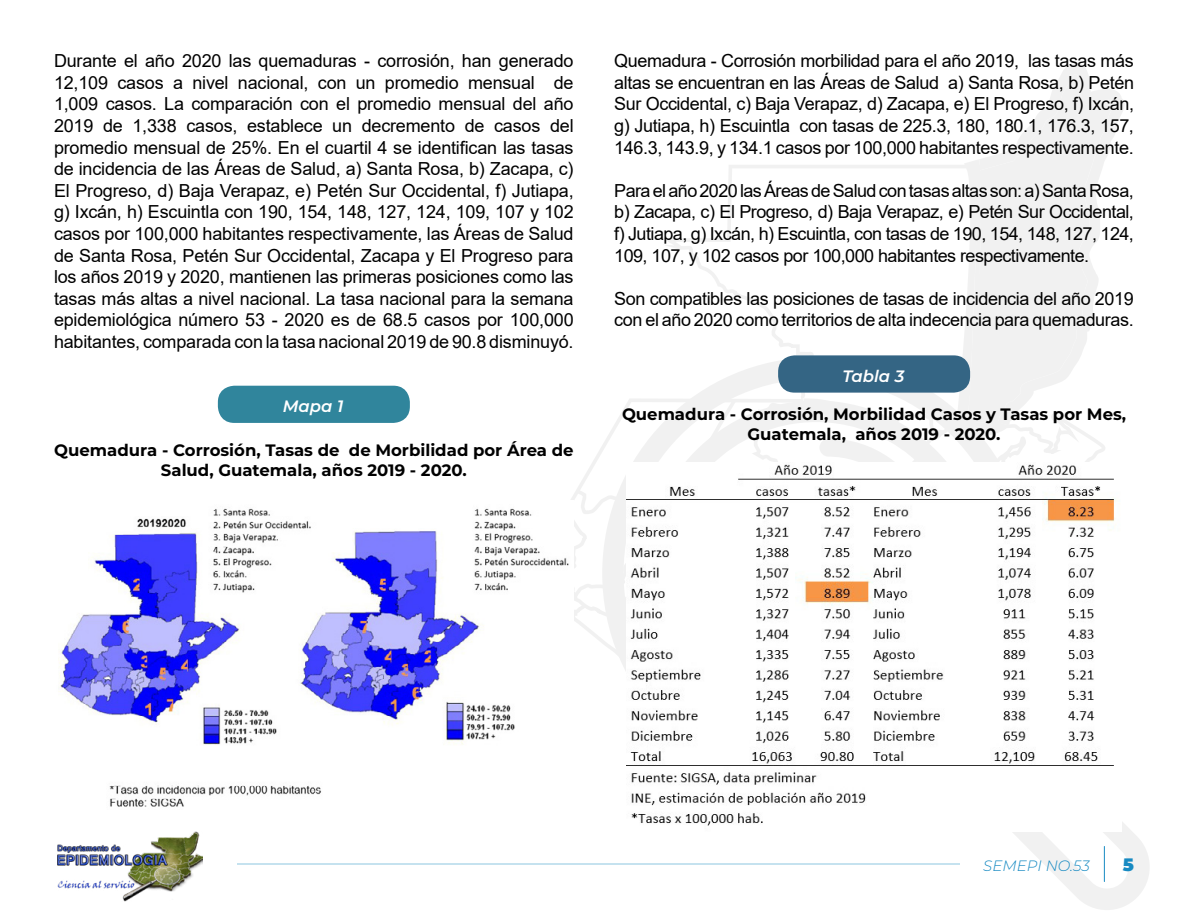
<style>
.page{position:relative;width:1188px;height:918px;background:#fff}
.page>*{position:absolute;margin:0;border:0;box-sizing:border-box;transform-origin:0 0}
.t1{font:18px/21.6px "Arial";letter-spacing:-.02em;color:#000;text-align:justify}
.t2{font:900 18px "Montserrat";color:#178ac2}
.t3{font:700 16.5px/19.8px "Montserrat";color:#000;text-align:center}
.t4{font:italic 600 16.5px "Montserrat";color:#fff}
.t5{font:italic 300 15px "Montserrat";color:#178ac2}
</style>
<div class="page">
<svg style="left:1021px;top:63px;width:103px;height:73px;fill:#f1f1f1"></svg>
<svg style="left:602px;top:822px;width:547px;height:88px"></svg>
<svg style="left:572px;top:136px;width:542px;height:535px"></svg>
<img style="left:57px;top:831px;width:145px;height:70px">
<hr style="left:1104px;top:846px;width:1px;height:36px;background:#178ac2">
<hr style="left:237px;top:864px;width:723px;height:1px;background:#178ac2">
<div style="left:218px;top:386px;width:192px;height:37px;background:#30859c;border-radius:16px"></div>
<img style="left:59px;top:501px;width:514px;height:306px">
<div style="left:778px;top:355px;width:192px;height:38px;background:#346584;border-radius:16px"></div>
<img style="left:626px;top:462px;width:496px;height:369px">
<p class="t1" style="left:54px;top:50px;width:521px">Durante el año 2020 las quemaduras - corrosión, han generado 12,109 casos a nivel nacional, con un promedio mensual de 1,009 casos. La comparación con el promedio mensual del año 2019 de 1,338 casos, establece un decremento de casos del promedio mensual de 25%. En el cuartil 4 se identifican las tasas de incidencia de las Áreas de Salud, a) Santa Rosa, b) Zacapa, c)<br>El Progreso, d) Baja Verapaz, e) Petén Sur Occidental, f) Jutiapa, g) Ixcán, h) Escuintla con 190, 154, 148, 127, 124, 109, 107 y 102 casos por 100,000 habitantes respectivamente, las Áreas de Salud de Santa Rosa, Petén Sur Occidental, Zacapa y El Progreso para los años 2019 y 2020, mantienen las primeras posiciones como las tasas más altas a nivel nacional. La tasa nacional para la semana epidemiológica número 53 - 2020 es de 68.5 casos por 100,000 habitantes, comparada con la tasa nacional 2019 de 90.8 disminuyó.</p>
<p class="t4" style="left:283px;top:395px;width:62px">Mapa 1</p>
<p class="t3" style="left:54px;top:440px;width:521px">Quemadura - Corrosión, Tasas de de Morbilidad por Área de<br>Salud, Guatemala, años 2019 - 2020.</p>
<p class="t1" style="left:614px;top:50px;width:521px">Quemadura - Corrosión morbilidad para el año 2019, las tasas más altas se encuentran en las Áreas de Salud a) Santa Rosa, b) Petén Sur Occidental, c) Baja Verapaz, d) Zacapa, e) El Progreso, f) Ixcán, g) Jutiapa, h) Escuintla con tasas de 225.3, 180, 180.1, 176.3, 157, 146.3, 143.9, y 134.1 casos por 100,000 habitantes respectivamente.</p>
<p class="t1" style="left:614px;top:179px;width:521px">Para el año 2020 las Áreas de Salud con tasas altas son: a) Santa Rosa, b) Zacapa, c) El Progreso, d) Baja Verapaz, e) Petén Sur Occidental, f) Jutiapa, g) Ixcán, h) Escuintla, con tasas de 190, 154, 148, 127, 124, 109, 107, y 102 casos por 100,000 habitantes respectivamente.</p>
<p class="t1" style="left:614px;top:287px;width:521px">Son compatibles las posiciones de tasas de incidencia del año 2019 con el año 2020 como territorios de alta indecencia para quemaduras.</p>
<p class="t4" style="left:842px;top:364px;width:63px">Tabla 3</p>
<p class="t3" style="left:622px;top:404px;width:506px">Quemadura - Corrosión, Morbilidad Casos y Tasas por Mes,<br>Guatemala, años 2019 - 2020.</p>
<p class="t5" style="left:983px;top:856px;width:108px">SEMEPI NO.53</p>
<p class="t2" style="left:1123px;top:851px;width:13px">5</p>
</div>
